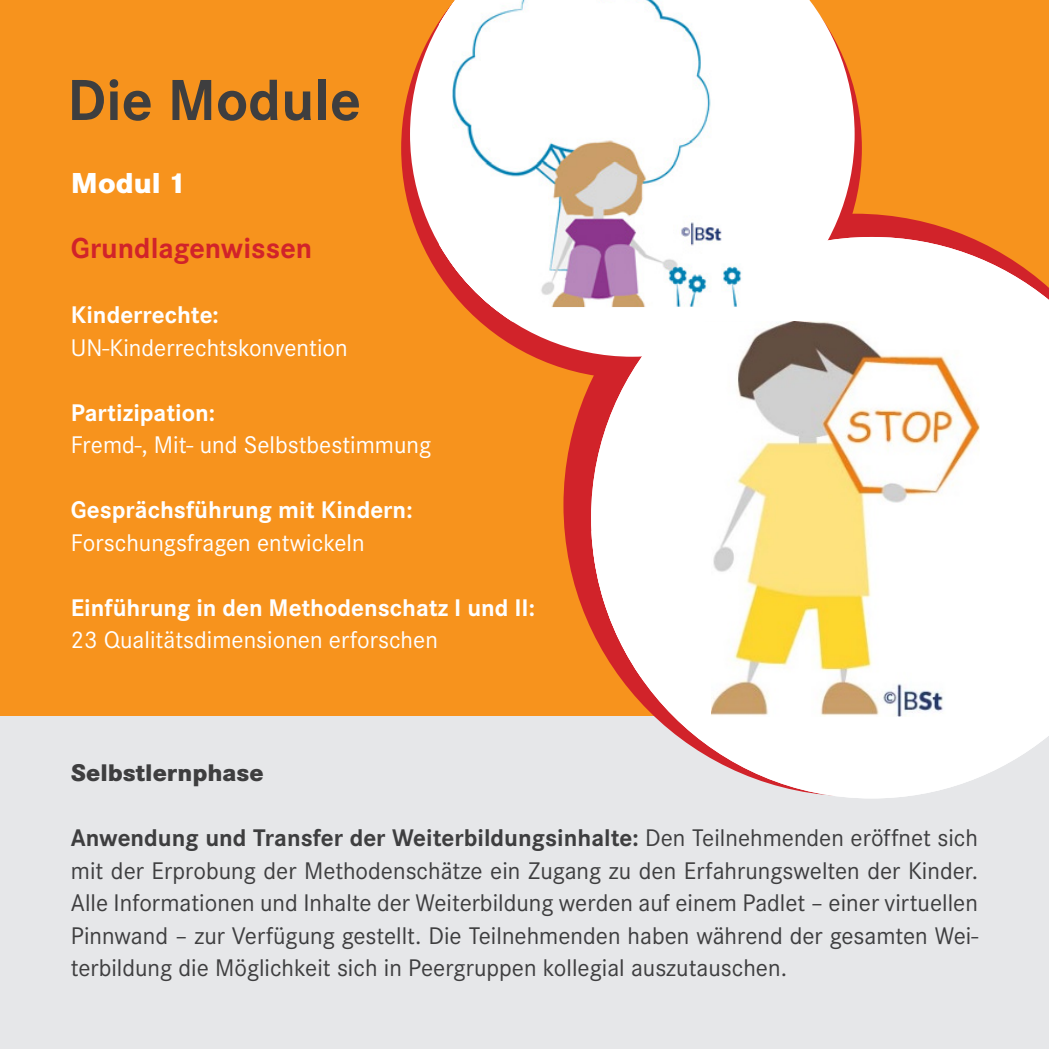
<style>
.page{position:relative;width:1049px;height:1049px;background:#fff}
.page>*{position:absolute;margin:0;border:0;box-sizing:border-box;transform-origin:0 0}
.t1{font:700 60px "Corporate S Pro";color:#3e3e3f}
.t2{font:700 30px "Corporate S Pro";color:#d1232a}
.t3{font:800 30px "Corporate S Pro";color:#fff}
.t4{font:25px/32.5px "Corporate S Pro";color:#3e3e3f;text-align:justify}
.t5{font:25px "Corporate S Pro";color:#fff}
.t6{font:700 25px "Corporate S Pro";color:#fff}
.t7{font:800 25px "Corporate S Pro";color:#3e3e3f}
.s1{font-weight:700}
</style>
<div class="page">
<div style="left:0;top:697px;width:1049px;height:352px;background:#e6e7e9"></div>
<div style="left:0;top:0;width:1049px;height:715px;background:#f7931d"></div>
<svg style="left:401px;top:85px;width:461px;height:283px"></svg>
<svg style="left:563px;top:214px;width:406px;height:502px;fill:#d1232a"></svg>
<svg style="left:591px;top:237px;width:458px;height:561px;background:#f9edea"></svg>
<img style="left:591px;top:531px;width:50px;height:147px">
<img style="left:711px;top:322px;width:268px;height:394px">
<svg style="left:410px;top:0;width:444px;height:357px;fill:#fff"></svg>
<svg style="left:439px;top:0;width:316px;height:321px;background:#fae0d5"></svg>
<div style="left:588px;top:255px;width:167px;height:66px;background:#fff"></div>
<img style="left:452px;top:0;width:291px;height:307px">
<h1 class="t1" style="left:67px;top:53px;width:295px">Die Module</h1>
<p class="t3" style="left:71px;top:159px;width:117px">Modul 1</p>
<p class="t2" style="left:71px;top:225px;width:243px">Grundlagenwissen</p>
<p class="t6" style="left:71px;top:295px;width:150px">Kinderrechte:</p>
<p class="t5" style="left:71px;top:329px;width:278px">UN-Kinderrechtskonvention</p>
<p class="t6" style="left:71px;top:393px;width:146px">Partizipation:</p>
<p class="t5" style="left:71px;top:427px;width:362px">Fremd-, Mit- und Selbstbestimmung</p>
<p class="t6" style="left:71px;top:490px;width:343px">Gesprächsführung mit Kindern:</p>
<p class="t5" style="left:71px;top:524px;width:295px">Forschungsfragen entwickeln</p>
<p class="t6" style="left:71px;top:588px;width:466px">Einführung in den Methodenschatz I und II:</p>
<p class="t5" style="left:71px;top:622px;width:369px">23 Qualitätsdimensionen erforschen</p>
<p class="t7" style="left:71px;top:752px;width:194px">Selbstlernphase</p>
<p class="t4" style="left:71px;top:820px;width:909px"><span class="s1">Anwendung und Transfer der Weiterbildungsinhalte:</span> Den Teilnehmenden eröffnet sich mit der Erprobung der Methodenschätze ein Zugang zu den Erfahrungswelten der Kinder.<br>Alle Informationen und Inhalte der Weiterbildung werden auf einem Padlet – einer virtuellen Pinnwand – zur Verfügung gestellt. Die Teilnehmenden haben während der gesamten Wei&shy;terbildung die Möglichkeit sich in Peergruppen kollegial auszutauschen.</p>
</div>
